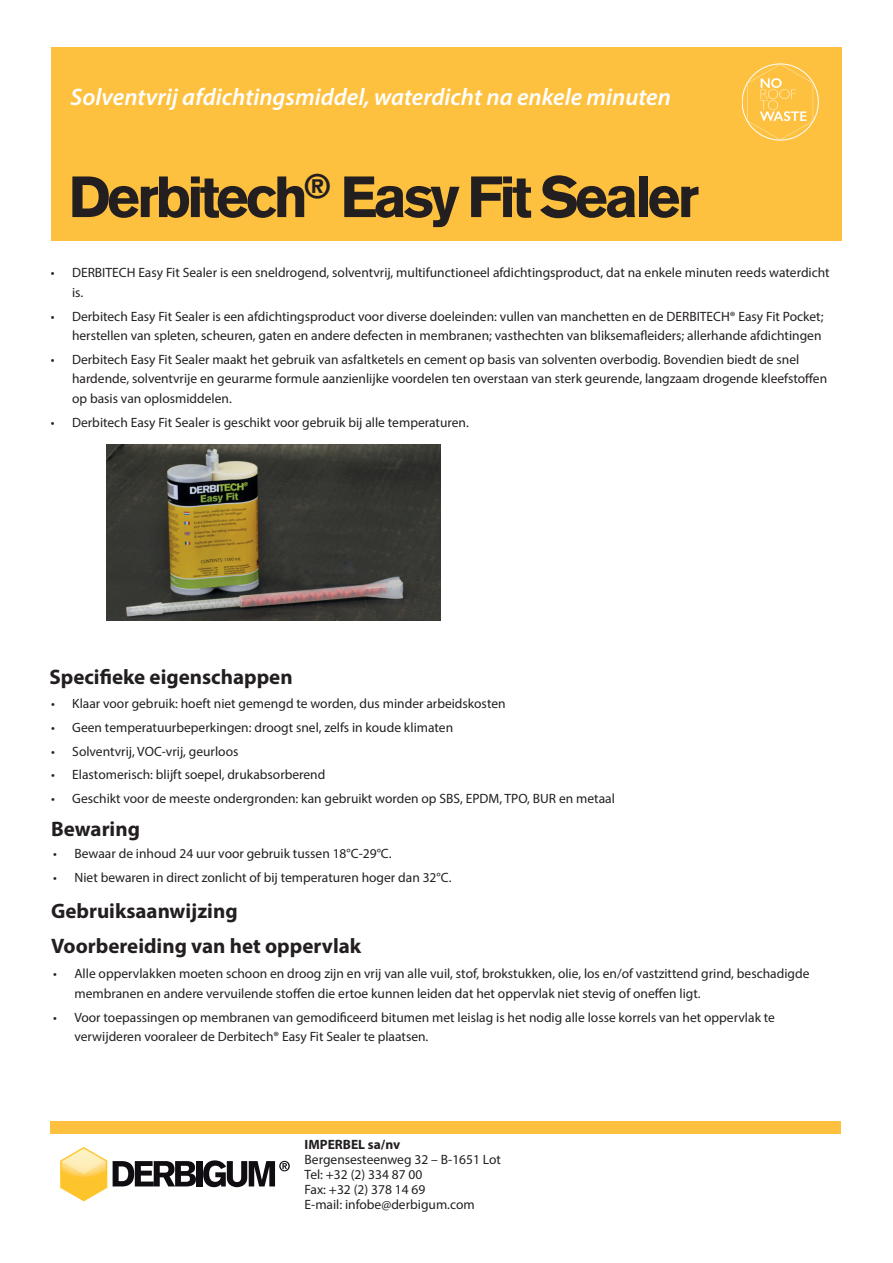
<style>
.page{position:relative;width:893px;height:1263px;background:#fff}
.page>*{position:absolute;margin:0;border:0;box-sizing:border-box;transform-origin:0 0}
.t1{font:900 57px "Akzidenz Grotesk";letter-spacing:-.07em;color:#231f20}
.t2{font:italic 600 24px "Myriad Pro";color:#fff}
.t3{font:700 21px "Myriad Pro";color:#231f20}
.t4{font:13.5px/19.5px "Myriad Pro";color:#231f20}
.t5{font:700 13.5px "Myriad Pro";color:#231f20}
</style>
<div class="page">
<div style="left:51px;top:47px;width:791px;height:193px;background:#fec13f"></div>
<img style="left:106px;top:444px;width:334px;height:176px">
<svg style="left:60px;top:1147px;width:47px;height:54px"></svg>
<svg style="left:113px;top:1161px;width:83px;height:25px"></svg>
<div style="left:197px;top:1161px;width:6px;height:25px;background:#0f0c12"></div>
<svg style="left:203px;top:1160px;width:87px;height:27px"></svg>
<div style="left:51px;top:1122px;width:790px;height:12px;background:#fec13f"></div>
<svg style="left:747px;top:64px;width:66px;height:76px"></svg>
<h2 class="t2" style="left:70px;top:81px;width:602px">Solventvrij afdichtingsmiddel, waterdicht na enkele minuten</h2>
<h1 class="t1" style="left:69px;top:163px;width:632px">Derbitech<sup>®</sup> Easy Fit Sealer</h1>
<p class="t4" style="left:72px;top:263px;width:759px;text-indent:-21px">• DERBITECH Easy Fit Sealer is een sneldrogend, solventvrij, multifunctioneel afdichtingsproduct, dat na enkele minuten reeds waterdicht is.</p>
<p class="t4" style="left:51px;top:306px;width:774px;text-align:right">• Derbitech Easy Fit Sealer is een afdichtingsproduct voor diverse doeleinden: vullen van manchetten en de DERBITECH® Easy Fit Pocket; herstellen van spleten, scheuren, gaten en andere defecten in membranen; vasthechten van bliksemafleiders; allerhande afdichtingen</p>
<p class="t4" style="left:72px;top:349px;width:757px;text-indent:-21px">• Derbitech Easy Fit Sealer maakt het gebruik van asfaltketels en cement op basis van solventen overbodig. Bovendien biedt de snel hardende, solventvrije en geurarme formule aanzienlijke voordelen ten overstaan van sterk geurende, langzaam drogende kleefstoffen op basis van oplosmiddelen.</p>
<p class="t4" style="left:51px;top:412px;width:420px">• Derbitech Easy Fit Sealer is geschikt voor gebruik bij alle temperaturen.</p>
<h3 class="t3" style="left:49px;top:663px;width:245px">Specifieke eigenschappen</h3>
<p class="t4" style="left:51px;top:694px;width:456px">• Klaar voor gebruik: hoeft niet gemengd te worden, dus minder arbeidskosten</p>
<p class="t4" style="left:51px;top:717px;width:404px">• Geen temperatuurbeperkingen: droogt snel, zelfs in koude klimaten</p>
<p class="t4" style="left:51px;top:741px;width:189px">• Solventvrij, VOC-vrij, geurloos</p>
<p class="t4" style="left:51px;top:765px;width:276px">• Elastomerisch: blijft soepel, drukabsorberend</p>
<p class="t4" style="left:51px;top:788px;width:565px">• Geschikt voor de meeste ondergronden: kan gebruikt worden op SBS, EPDM, TPO, BUR en metaal</p>
<h3 class="t3" style="left:51px;top:816px;width:90px">Bewaring</h3>
<p class="t4" style="left:53px;top:844px;width:340px">• Bewaar de inhoud 24 uur voor gebruik tussen 18°C-29°C.</p>
<p class="t4" style="left:53px;top:867px;width:400px">• Niet bewaren in direct zonlicht of bij temperaturen hoger dan 32°C.</p>
<h3 class="t3" style="left:51px;top:897px;width:188px">Gebruiksaanwijzing</h3>
<h3 class="t3" style="left:51px;top:932px;width:312px">Voorbereiding van het oppervlak</h3>
<p class="t4" style="left:74px;top:964px;width:737px;text-indent:-21px">• Alle oppervlakken moeten schoon en droog zijn en vrij van alle vuil, stof, brokstukken, olie, los en/of vastzittend grind, beschadigde membranen en andere vervuilende stoffen die ertoe kunnen leiden dat het oppervlak niet stevig of oneffen ligt.</p>
<p class="t4" style="left:74px;top:1007px;width:702px;text-indent:-21px">• Voor toepassingen op membranen van gemodificeerd bitumen met leislag is het nodig alle losse korrels van het oppervlak te verwijderen vooraleer de Derbitech® Easy Fit Sealer te plaatsen.</p>
<p class="t5" style="left:305px;top:1136px;width:97px">IMPERBEL sa/nv</p>
<p class="t4" style="left:305px;top:1152px;width:198px;line-height:15px">Bergensesteenweg 32 – B-1651 Lot<br>Tel: +32 (2) 334 87 00<br>Fax: +32 (2) 378 14 69<br>E-mail: infobe@derbigum.com</p>
</div>
